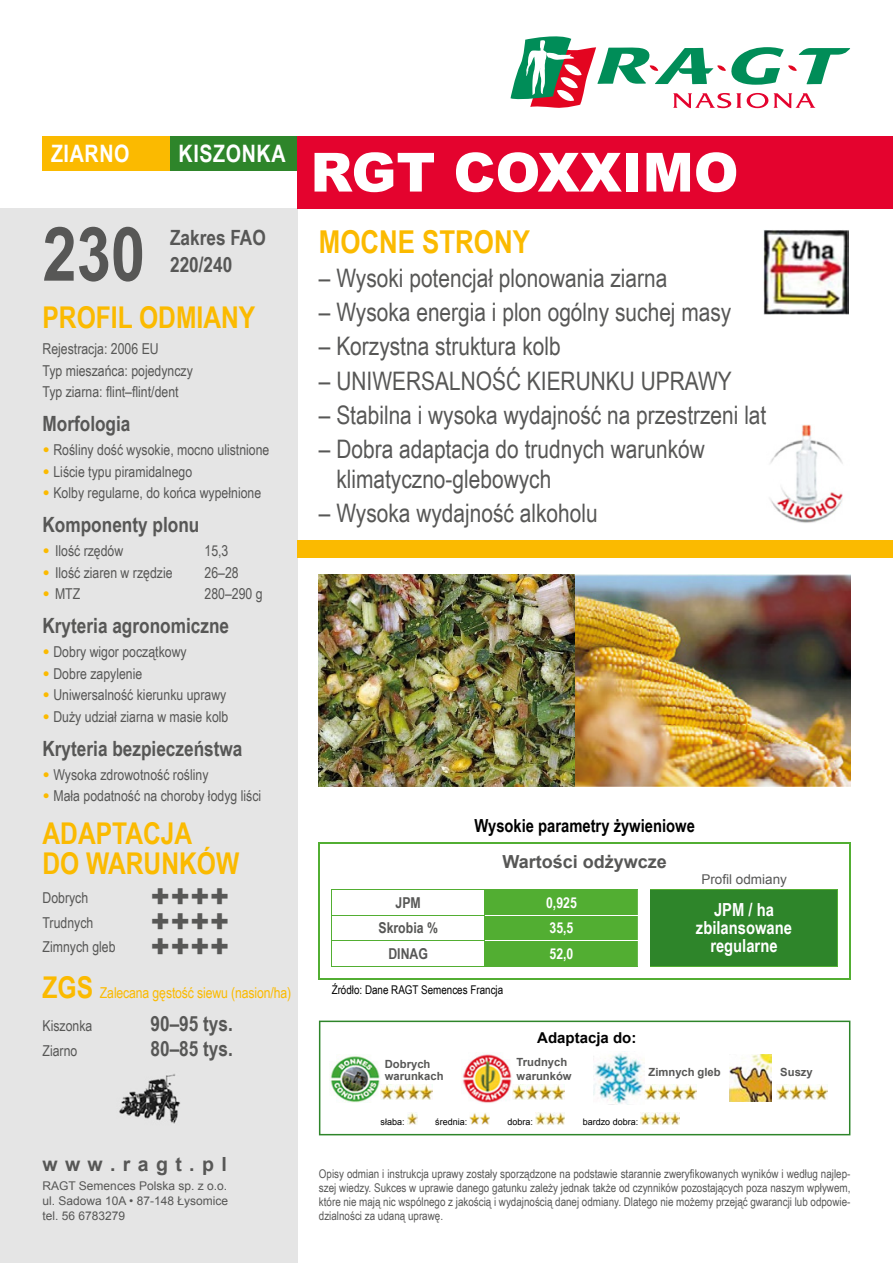
<style>
.page{position:relative;width:893px;height:1263px;background:#fff}
.page>*{position:absolute;margin:0;border:0;box-sizing:border-box;transform-origin:0 0}
.t1{font:700 75px "Arial Narrow";color:#575756}
.t2{font:900 54px "Arial";color:#fff}
.t3{font:700 31.5px "Arial Narrow";color:#fbba00}
.t4{font:700 30px/30px "Arial Narrow";color:#fbba00}
.t5{font:900 30px "Arial";color:#575756}
.t6{font:25.5px/30px "Arial Narrow";color:#575756}
.t7{font:700 24px "Arial Narrow";letter-spacing:.025em;color:#fff}
.t8{font:700 21px/27px "Arial Narrow";color:#575756}
.t9{font:700 19.5px "Arial";color:#575756}
.t10{font:700 18px/18px "Arial Narrow";color:#fff;text-align:center}
.t11{font:700 18px "Arial Narrow";color:#000}
.t12{font:700 18px "Arial";color:#575756}
.t13{font:15px/21.6px "Arial Narrow";color:#575756}
.t14{font:15px "Arial Narrow";letter-spacing:-.01em;color:#fbba00}
.t15{font:700 15px "Arial Narrow";color:#575756}
.t16{font:700 15px "Arial Narrow";color:#fff}
.t17{font:700 15px "Arial";color:#000}
.t18{font:13.5px "Arial";color:#575756}
.t19{font:12px/14.2px "Arial Narrow";color:#575756;text-align:justify}
.t20{font:12px/15px "Arial";color:#575756;text-align:justify}
.t21{font:12px "Arial Narrow";color:#000}
.t22{font:700 11.25px/12px "Arial";color:#575756}
.t23{font:9px "Arial";color:#000}
.s1{font-family:"Arial";font-weight:900;color:#fbba00}
.s2{font-family:"Arial";font-weight:900;font-size:30px}
.s3{font-weight:700;font-size:30px}
</style>
<div class="page">
<div style="left:0;top:208px;width:298px;height:1055px;background:#e5e5e5"></div>
<svg style="left:511px;top:36px;width:339px;height:72px"></svg>
<img style="left:119px;top:1074px;width:62px;height:50px">
<div style="left:43px;top:136px;width:127px;height:34px;background:#fbba00"></div>
<div style="left:170px;top:136px;width:128px;height:34px;background:#2e852a"></div>
<div style="left:298px;top:136px;width:595px;height:72px;background:#e4032e"></div>
<img style="left:319px;top:574px;width:531px;height:213px">
<img style="left:764px;top:230px;width:85px;height:85px">
<svg style="left:319px;top:1020px;width:531px;height:115px"></svg>
<div style="left:651px;top:890px;width:187px;height:76px;background:#2e852a"></div>
<hr style="left:331px;top:889px;width:154px;height:1px;background:#52ae32">
<hr style="left:485px;top:889px;width:153px;height:1px;background:#52ae32">
<hr style="left:651px;top:889px;width:187px;height:1px;background:#52ae32">
<hr style="left:651px;top:966px;width:187px;height:1px;background:#52ae32">
<hr style="left:331px;top:915px;width:154px;height:1px;background:#52ae32">
<hr style="left:331px;top:940px;width:154px;height:1px;background:#52ae32">
<div style="left:484px;top:890px;width:154px;height:76px;background:#52ae32"></div>
<hr style="left:331px;top:966px;width:154px;height:1px;background:#52ae32">
<hr style="left:485px;top:966px;width:153px;height:1px;background:#52ae32">
<hr style="left:485px;top:915px;width:153px;height:1px;background:#fff">
<hr style="left:485px;top:940px;width:153px;height:1px;background:#fff">
<hr style="left:332px;top:842px;width:153px;height:1px;background:#52ae32">
<hr style="left:485px;top:842px;width:153px;height:1px;background:#52ae32">
<svg style="left:638px;top:842px;width:13px;height:1px"></svg>
<hr style="left:651px;top:842px;width:187px;height:1px;background:#52ae32">
<svg style="left:318px;top:842px;width:14px;height:137px"></svg>
<hr style="left:332px;top:978px;width:153px;height:1px;background:#52ae32">
<hr style="left:485px;top:978px;width:153px;height:1px;background:#52ae32">
<svg style="left:638px;top:978px;width:13px;height:1px"></svg>
<hr style="left:651px;top:978px;width:187px;height:1px;background:#52ae32">
<svg style="left:837px;top:842px;width:14px;height:137px"></svg>
<img style="left:769px;top:424px;width:74px;height:99px">
<div style="left:298px;top:540px;width:595px;height:17px;background:#fbba00"></div>
<h3 class="t7" style="left:51px;top:135px;width:80px">ZIARNO</h3>
<h3 class="t7" style="left:179px;top:135px;width:108px">KISZONKA</h3>
<h1 class="t1" style="left:43px;top:197px;width:104px">230</h1>
<h3 class="t8" style="left:170px;top:223px;width:97px">Zakres FAO<br>220/240</h3>
<h3 class="t4" style="left:43px;top:301px;width:214px">PROFIL ODMIANY</h3>
<p class="t13" style="left:43px;top:337px;width:152px">Rejestracja: 2006 EU<br>Typ mieszańca: pojedynczy<br>Typ ziarna: flint–flint/dent</p>
<h3 class="t8" style="left:43px;top:409px;width:90px">Morfologia</h3>
<p class="t13" style="left:43px;top:438px;width:228px"><span class="s1">•</span> Rośliny dość wysokie, mocno ulistnione</p>
<p class="t13" style="left:43px;top:460px;width:151px"><span class="s1">•</span> Liście typu piramidalnego</p>
<p class="t13" style="left:43px;top:481px;width:220px"><span class="s1">•</span> Kolby regularne, do końca wypełnione</p>
<h3 class="t8" style="left:43px;top:510px;width:158px">Komponenty plonu</h3>
<p class="t13" style="left:43px;top:539px;width:82px"><span class="s1">•</span> Ilość rzędów</p>
<p class="t13" style="left:205px;top:539px;width:25px">15,3</p>
<p class="t13" style="left:43px;top:561px;width:132px"><span class="s1">•</span> Ilość ziaren w rzędzie</p>
<p class="t13" style="left:205px;top:561px;width:36px">26–28</p>
<p class="t13" style="left:43px;top:582px;width:39px"><span class="s1">•</span> MTZ</p>
<p class="t13" style="left:205px;top:582px;width:60px">280–290 g</p>
<h3 class="t8" style="left:43px;top:611px;width:188px">Kryteria agronomiczne</h3>
<p class="t13" style="left:43px;top:640px;width:146px"><span class="s1">•</span> Dobry wigor początkowy</p>
<p class="t13" style="left:43px;top:662px;width:101px"><span class="s1">•</span> Dobre zapylenie</p>
<p class="t13" style="left:43px;top:684px;width:185px"><span class="s1">•</span> Uniwersalność kierunku uprawy</p>
<p class="t13" style="left:43px;top:705px;width:187px"><span class="s1">•</span> Duży udział ziarna w masie kolb</p>
<h3 class="t8" style="left:43px;top:734px;width:202px">Kryteria bezpieczeństwa</h3>
<p class="t13" style="left:43px;top:763px;width:167px"><span class="s1">•</span> Wysoka zdrowotność rośliny</p>
<p class="t13" style="left:43px;top:785px;width:220px"><span class="s1">•</span> Mała podatność na choroby łodyg liści</p>
<h3 class="t4" style="left:43px;top:817px;width:198px">ADAPTACJA<br>DO WARUNKÓW</h3>
<p class="t13" style="left:43px;top:886px;width:47px">Dobrych</p>
<h3 class="t5" style="left:151px;top:875px;width:81px">++++</h3>
<p class="t13" style="left:43px;top:911px;width:52px">Trudnych</p>
<h3 class="t5" style="left:151px;top:899px;width:81px">++++</h3>
<p class="t13" style="left:43px;top:935px;width:189px">Zimnych gleb <span class="s2">++++</span></p>
<p class="t14" style="left:43px;top:981px;width:250px"><span class="s3">ZGS</span> Zalecana gęstość siewu (nasion/ha)</p>
<p class="t13" style="left:43px;top:1014px;width:51px">Kiszonka</p>
<h3 class="t8" style="left:151px;top:1009px;width:84px">90–95 tys.</h3>
<p class="t13" style="left:43px;top:1039px;width:36px">Ziarno</p>
<h3 class="t8" style="left:151px;top:1034px;width:84px">80–85 tys.</h3>
<h3 class="t9" style="left:43px;top:1151px;width:186px">w w w . r a g t . p l</h3>
<p class="t20" style="left:43px;top:1179px;width:187px">RAGT Semences Polska sp. z o.o. ul. Sadowa 10A • 87-148 Łysomice tel. 56 6783279</p>
<h2 class="t2" style="left:310px;top:133px;width:430px">RGT COXXIMO</h2>
<h3 class="t3" style="left:319px;top:218px;width:212px">MOCNE STRONY</h3>
<h3 class="t6" style="left:319px;top:262px;width:350px">– Wysoki potencjał plonowania ziarna</h3>
<h3 class="t6" style="left:319px;top:296px;width:414px">– Wysoka energia i plon ogólny suchej masy</h3>
<h3 class="t6" style="left:319px;top:330px;width:243px">– Korzystna struktura kolb</h3>
<h3 class="t6" style="left:319px;top:365px;width:414px">– UNIWERSALNOŚĆ KIERUNKU UPRAWY</h3>
<h3 class="t6" style="left:319px;top:399px;width:449px">– Stabilna i wysoka wydajność na przestrzeni lat</h3>
<h3 class="t6" style="left:336px;top:433px;width:370px;text-indent:-17px">– Dobra adaptacja do trudnych warunków klimatyczno-glebowych</h3>
<h3 class="t6" style="left:319px;top:497px;width:280px">– Wysoka wydajność alkoholu</h3>
<p class="t11" style="left:474px;top:812px;width:222px">Wysokie parametry żywieniowe</p>
<p class="t12" style="left:502px;top:850px;width:166px">Wartości odżywcze</p>
<p class="t18" style="left:701px;top:870px;width:87px">Profil odmiany</p>
<p class="t15" style="left:396px;top:891px;width:27px">JPM</p>
<p class="t16" style="left:546px;top:891px;width:32px">0,925</p>
<p class="t10" style="left:696px;top:900px;width:97px">JPM / ha zbilansowane regularne</p>
<p class="t15" style="left:378px;top:917px;width:61px">Skrobia %</p>
<p class="t16" style="left:549px;top:917px;width:25px">35,5</p>
<p class="t15" style="left:388px;top:942px;width:41px">DINAG</p>
<p class="t16" style="left:549px;top:942px;width:25px">52,0</p>
<p class="t21" style="left:332px;top:981px;width:173px">Źródło: Dane RAGT Semences Francja</p>
<p class="t17" style="left:537px;top:1027px;width:101px">Adaptacja do:</p>
<p class="t22" style="left:385px;top:1058px;width:60px">Dobrych warunkach</p>
<p class="t22" style="left:517px;top:1056px;width:57px;line-height:13.5px">Trudnych warunków</p>
<p class="t22" style="left:648px;top:1066px;width:74px">Zimnych gleb</p>
<p class="t22" style="left:780px;top:1066px;width:34px">Suszy</p>
<p class="t23" style="left:381px;top:1115px;width:26px">słaba:</p>
<p class="t23" style="left:435px;top:1115px;width:34px">średnia:</p>
<p class="t23" style="left:507px;top:1115px;width:27px">dobra:</p>
<p class="t23" style="left:583px;top:1115px;width:57px">bardzo dobra:</p>
<p class="t19" style="left:319px;top:1166px;width:533px">Opisy odmian i instrukcja uprawy zostały sporządzone na podstawie starannie zweryfikowanych wyników i według najlep&shy;szej wiedzy. Sukces w uprawie danego gatunku zależy jednak także od czynników pozostających poza naszym wpływem, które nie mają nic wspólnego z jakością i wydajnością danej odmiany. Dlatego nie możemy przejąć gwarancji lub odpowie&shy;dzialności za udaną uprawę.</p>
</div>
